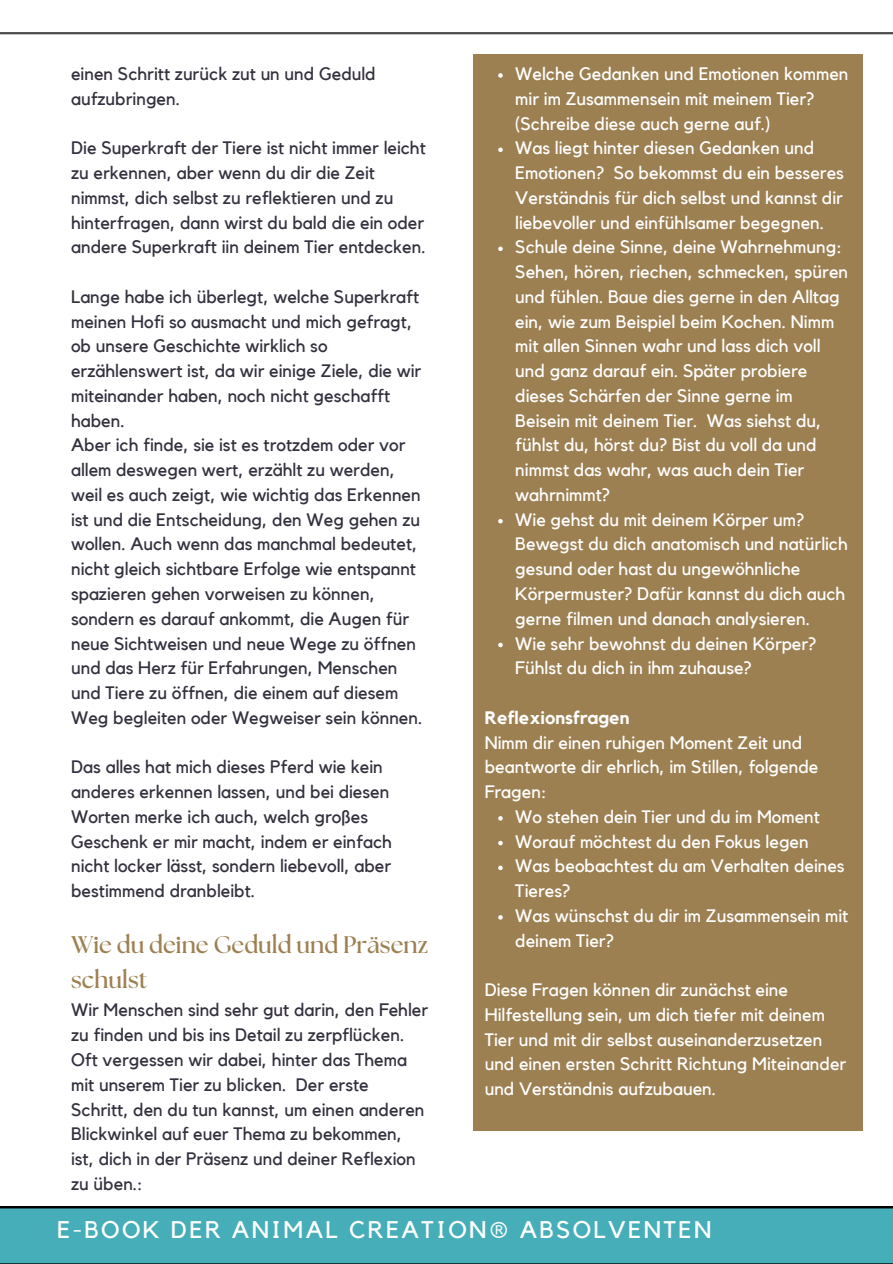
<style>
.page{position:relative;width:893px;height:1264px;background:#fff}
.page>*{position:absolute;margin:0;border:0;box-sizing:border-box;transform-origin:0 0}
.t1{font:24px "Kollektif";letter-spacing:.1em;color:#fff}
.t2{font:700 24px/34.8px "The Seasons";color:#9d8052}
.t3{font:18px/24.8px "Kollektif";color:#34303e}
.t4{font:18px/24.8px "Kollektif";color:#fff}
.t5{font:700 18px "Kollektif";color:#fff}
</style>
<div class="page">
<hr style="left:0;top:32px;width:892px;height:2px;background:#4a4a48">
<div style="left:0;top:1206px;width:892px;height:57px;background:#46aeb9"></div>
<div style="left:473px;top:54px;width:389px;height:1076px;background:#9d8052"></div>
<svg style="left:498px;top:73px;width:4px;height:5px"></svg>
<svg style="left:498px;top:147px;width:4px;height:5px"></svg>
<svg style="left:498px;top:246px;width:4px;height:5px"></svg>
<svg style="left:498px;top:519px;width:4px;height:4px"></svg>
<svg style="left:498px;top:642px;width:4px;height:5px"></svg>
<svg style="left:498px;top:816px;width:4px;height:4px"></svg>
<svg style="left:498px;top:840px;width:4px;height:5px"></svg>
<svg style="left:498px;top:865px;width:4px;height:5px"></svg>
<svg style="left:498px;top:915px;width:4px;height:4px"></svg>
<p class="t3" style="left:71px;top:61px;width:306px">einen Schritt zurück zut un und Geduld aufzubringen.</p>
<p class="t3" style="left:71px;top:136px;width:356px">Die Superkraft der Tiere ist nicht immer leicht zu erkennen, aber wenn du dir die Zeit nimmst, dich selbst zu reflektieren und zu hinterfragen, dann wirst du bald die ein oder andere Superkraft iin deinem Tier entdecken.</p>
<p class="t3" style="left:71px;top:284px;width:353px">Lange habe ich überlegt, welche Superkraft meinen Hofi so ausmacht und mich gefragt, ob unsere Geschichte wirklich so erzählenswert ist, da wir einige Ziele, die wir miteinander haben, noch nicht geschafft haben.<br>Aber ich finde, sie ist es trotzdem oder vor allem deswegen wert, erzählt zu werden, weil es auch zeigt, wie wichtig das Erkennen ist und die Entscheidung, den Weg gehen zu wollen. Auch wenn das manchmal bedeutet, nicht gleich sichtbare Erfolge wie entspannt spazieren gehen vorweisen zu können, sondern es darauf ankommt, die Augen für neue Sichtweisen und neue Wege zu öffnen und das Herz für Erfahrungen, Menschen und Tiere zu öffnen, die einem auf diesem Weg begleiten oder Wegweiser sein können.</p>
<p class="t3" style="left:71px;top:754px;width:322px">Das alles hat mich dieses Pferd wie kein anderes erkennen lassen, und bei diesen Worten merke ich auch, welch großes Geschenk er mir macht, indem er einfach nicht locker lässt, sondern liebevoll, aber bestimmend dranbleibt.</p>
<h1 class="t2" style="left:71px;top:927px;width:358px">Wie du deine Geduld und Präsenz schulst</h1>
<p class="t3" style="left:71px;top:997px;width:358px">Wir Menschen sind sehr gut darin, den Fehler zu finden und bis ins Detail zu zerpflücken.<br>Oft vergessen wir dabei, hinter das Thema mit unserem Tier zu blicken. Der erste Schritt, den du tun kannst, um einen anderen Blickwinkel auf euer Thema zu bekommen, ist, dich in der Präsenz und deiner Reflexion zu üben.:</p>
<p class="t4" style="left:515px;top:61px;width:335px">Welche Gedanken und Emotionen kommen mir im Zusammensein mit meinem Tier? (Schreibe diese auch gerne auf.)<br>Was liegt hinter diesen Gedanken und Emotionen? So bekommst du ein besseres Verständnis für dich selbst und kannst dir liebevoller und einfühlsamer begegnen.<br>Schule deine Sinne, deine Wahrnehmung:<br>Sehen, hören, riechen, schmecken, spüren und fühlen. Baue dies gerne in den Alltag ein, wie zum Beispiel beim Kochen. Nimm mit allen Sinnen wahr und lass dich voll und ganz darauf ein. Später probiere dieses Schärfen der Sinne gerne im Beisein mit deinem Tier. Was siehst du, fühlst du, hörst du? Bist du voll da und nimmst das wahr, was auch dein Tier wahrnimmt?<br>Wie gehst du mit deinem Körper um?<br>Bewegst du dich anatomisch und natürlich gesund oder hast du ungewöhnliche Körpermuster? Dafür kannst du dich auch gerne filmen und danach analysieren.<br>Wie sehr bewohnst du deinen Körper?<br>Fühlst du dich in ihm zuhause?</p>
<p class="t5" style="left:484px;top:707px;width:146px">Reflexionsfragen</p>
<p class="t4" style="left:484px;top:730px;width:335px">Nimm dir einen ruhigen Moment Zeit und beantworte dir ehrlich, im Stillen, folgende<br>Fragen:</p>
<p class="t4" style="left:515px;top:804px;width:334px">Wo stehen dein Tier und du im Moment<br>Worauf möchtest du den Fokus legen<br>Was beobachtest du am Verhalten deines<br>Tieres?<br>Was wünschst du dir im Zusammensein mit deinem Tier?</p>
<p class="t4" style="left:484px;top:977px;width:363px">Diese Fragen können dir zunächst eine Hilfestellung sein, um dich tiefer mit deinem Tier und mit dir selbst auseinanderzusetzen und einen ersten Schritt Richtung Miteinander und Verständnis aufzubauen.</p>
<h1 class="t1" style="left:57px;top:1215px;width:655px">E-BOOK DER ANIMAL CREATION® ABSOLVENTEN</h1>
</div>
